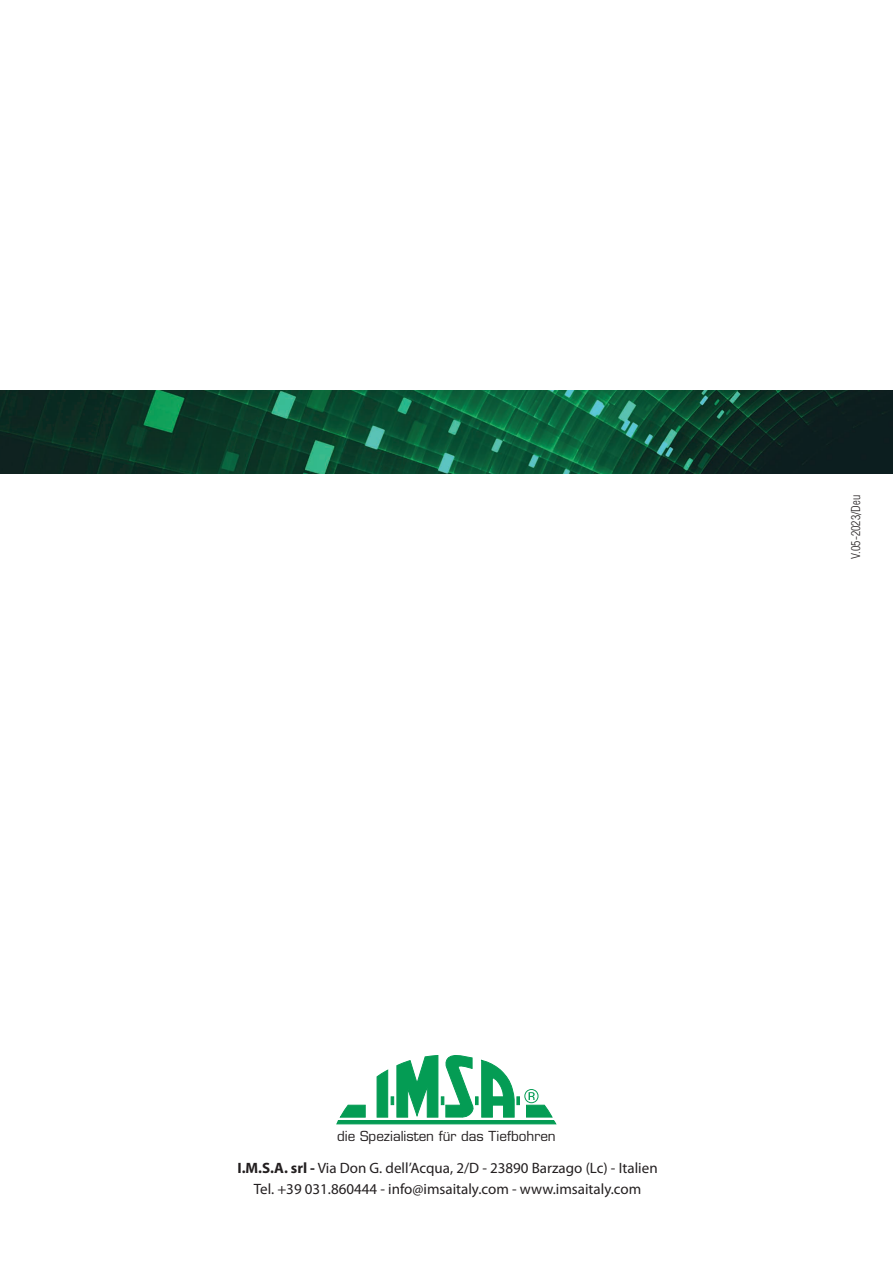
<style>
.page{position:relative;width:893px;height:1263px;background:#fff}
.page>*{position:absolute;margin:0;border:0;box-sizing:border-box;transform-origin:0 0}
.t1{font:15px "Myriad Pro";color:#231f20}
.t2{font:13.5px "Eurostile LT Std";color:#231f20}
.t3{font:300 condensed 12px "Helvetica LT Std";color:#231f20}
.s1{font-weight:700}
</style>
<div class="page">
<img style="left:0;top:390px;width:893px;height:83px">
<svg style="left:337px;top:1055px;width:219px;height:69px"></svg>
<p class="t3" style="left:848px;top:559px;width:65px;rotate:-90deg">V.05-2023/Deu</p>
<p class="t2" style="left:337px;top:1128px;width:220px">die Spezialisten für das Tiefbohren</p>
<p class="t1" style="left:237px;top:1158px;width:422px"><span class="s1">I.M.S.A. srl -</span> Via Don G. dell’Acqua, 2/D - 23890 Barzago (Lc) - Italien</p>
<p class="t1" style="left:254px;top:1179px;width:389px">Tel. +39 031.860444 - info@imsaitaly.com - www.imsaitaly.com</p>
</div>
